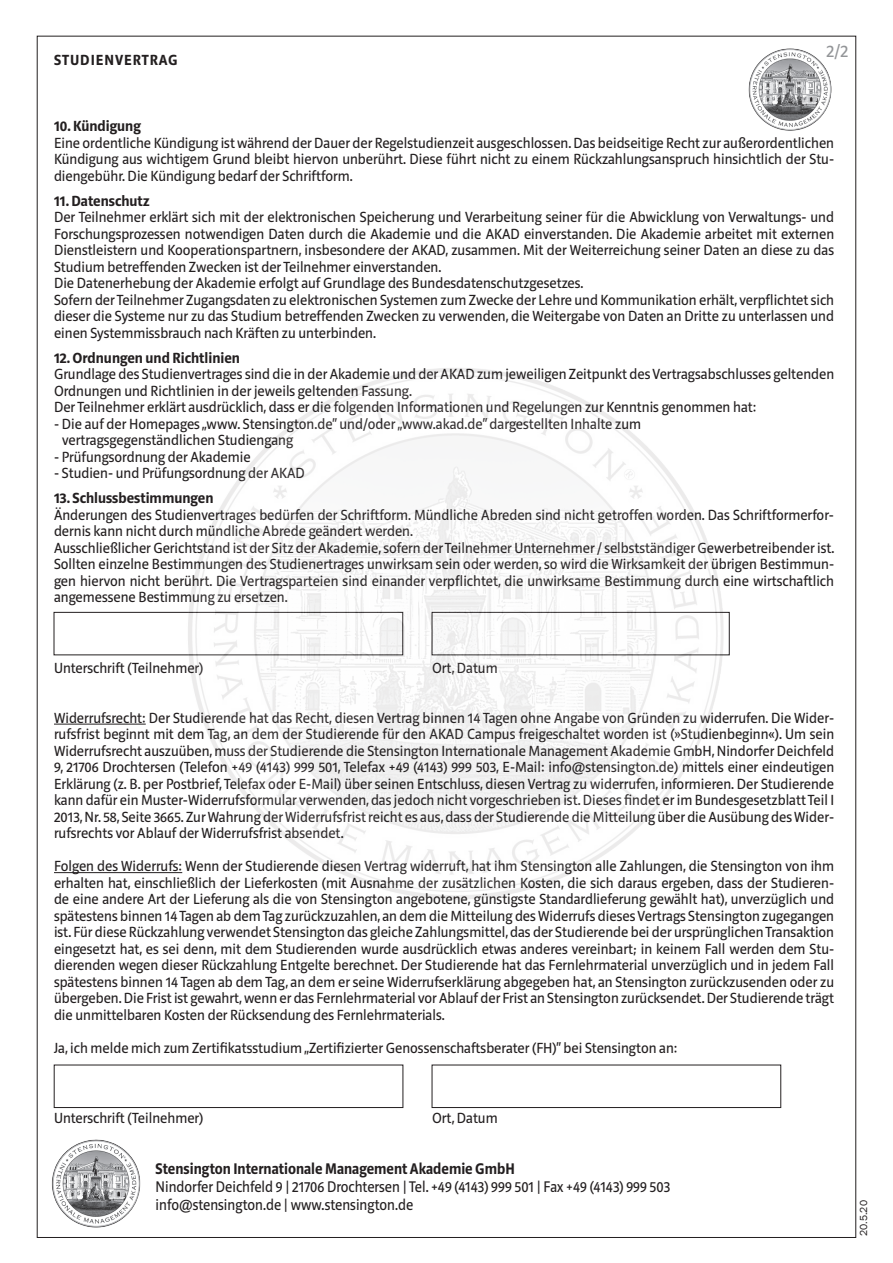
<style>
.page{position:relative;width:893px;height:1263px;background:#fff}
.page>*{position:absolute;margin:0;border:0;box-sizing:border-box;transform-origin:0 0}
.t1{font:18px "Riga";color:#939598}
.t2{font:15.75px/18px "Riga";color:#231f20;scale:.95 1}
.t3{font:700 15.75px "Riga";color:#231f20;scale:.95 1}
.t4{font:15px/16.5px "Riga";color:#231f20}
.t5{font:700 15px "Riga";color:#231f20}
.t6{font:700 15px "Riga";letter-spacing:.06em;color:#231f20}
.t7{font:10.5px "Franklin Gothic";color:#231f20}
</style>
<div class="page">
<hr style="left:54px;top:724px;width:92px;height:1px;background:#231f20">
<hr style="left:54px;top:872px;width:128px;height:1px;background:#231f20">
<div style="left:54px;top:612px;width:349px;height:43px;border:1px solid #231f20"></div>
<div style="left:54px;top:1065px;width:349px;height:43px;border:1px solid #231f20"></div>
<div style="left:432px;top:1065px;width:349px;height:43px;border:1px solid #231f20"></div>
<img style="left:52px;top:1139px;width:89px;height:89px">
<img style="left:748px;top:48px;width:84px;height:83px">
<img style="left:170px;top:368px;width:560px;height:532px">
<p class="t6" style="left:54px;top:52px;width:125px">STUDIENVERTRAG</p>
<p class="t1" style="left:827px;top:41px;width:23px">2/2</p>
<p class="t5" style="left:54px;top:118px;width:88px">10. Kündigung</p>
<p class="t4" style="left:54px;top:135px;width:782px;text-align:justify">Eine ordentliche Kündigung ist während der Dauer der Regelstudienzeit ausgeschlossen. Das beidseitige Recht zur außerordentlichen Kündigung aus wichtigem Grund bleibt hiervon unberührt. Diese führt nicht zu einem Rückzahlungsanspruch hinsichtlich der Stu&shy;diengebühr. Die Kündigung bedarf der Schriftform.</p>
<p class="t5" style="left:54px;top:192px;width:97px">11. Datenschutz</p>
<p class="t4" style="left:54px;top:209px;width:782px">Der Teilnehmer erklärt sich mit der elektronischen Speicherung und Verarbeitung seiner für die Abwicklung von Verwaltungs- und Forschungsprozessen notwendigen Daten durch die Akademie und die AKAD einverstanden. Die Akademie arbeitet mit externen Dienstleistern und Kooperationspartnern, insbesondere der AKAD, zusammen. Mit der Weiterreichung seiner Daten an diese zu das Studium betreffenden Zwecken ist der Teilnehmer einverstanden.<br>Die Datenerhebung der Akademie erfolgt auf Grundlage des Bundesdatenschutzgesetzes.<br>Sofern der Teilnehmer Zugangsdaten zu elektronischen Systemen zum Zwecke der Lehre und Kommunikation erhält, verpflichtet sich dieser die Systeme nur zu das Studium betreffenden Zwecken zu verwenden, die Weitergabe von Daten an Dritte zu unterlassen und einen Systemmissbrauch nach Kräften zu unterbinden.</p>
<p class="t5" style="left:54px;top:349px;width:187px">12. Ordnungen und Richtlinien</p>
<p class="t4" style="left:54px;top:366px;width:782px">Grundlage des Studienvertrages sind die in der Akademie und der AKAD zum jeweiligen Zeitpunkt des Vertragsabschlusses geltenden<br>Ordnungen und Richtlinien in der jeweils geltenden Fassung.<br>Der Teilnehmer erklärt ausdrücklich, dass er die folgenden Informationen und Regelungen zur Kenntnis genommen hat:</p>
<p class="t4" style="left:62px;top:416px;width:580px;text-indent:-8px">- Die auf der Homepages „www. Stensington.de“ und/oder „www.akad.de“ dargestellten Inhalte zum vertragsgegenständlichen Studiengang</p>
<p class="t4" style="left:54px;top:449px;width:198px">- Prüfungsordnung der Akademie</p>
<p class="t4" style="left:54px;top:465px;width:252px">- Studien- und Prüfungsordnung der AKAD</p>
<p class="t5" style="left:54px;top:490px;width:161px">13. Schlussbestimmungen</p>
<p class="t4" style="left:54px;top:507px;width:782px">Änderungen des Studienvertrages bedürfen der Schriftform. Mündliche Abreden sind nicht getroffen worden. Das Schriftformerfor&shy;dernis kann nicht durch mündliche Abrede geändert werden.<br>Ausschließlicher Gerichtstand ist der Sitz der Akademie, sofern der Teilnehmer Unternehmer / selbstständiger Gewerbetreibender ist.<br>Sollten einzelne Bestimmungen des Studienertrages unwirksam sein oder werden, so wird die Wirksamkeit der übrigen Bestimmun&shy;gen hiervon nicht berührt. Die Vertragsparteien sind einander verpflichtet, die unwirksame Bestimmung durch eine wirtschaftlich angemessene Bestimmung zu ersetzen.</p>
<p class="t4" style="left:54px;top:660px;width:151px">Unterschrift (Teilnehmer)</p>
<p class="t4" style="left:432px;top:660px;width:67px">Ort, Datum</p>
<p class="t4" style="left:54px;top:710px;width:782px;text-align:justify">Widerrufsrecht: Der Studierende hat das Recht, diesen Vertrag binnen 14 Tagen ohne Angabe von Grü nden zu widerrufen. Die Wider&shy;rufsfrist beginnt mit dem Tag, an dem der Studierende fü r den AKAD Campus freigeschaltet worden ist (»Studienbeginn«). Um sein Widerrufsrecht auszuüben, muss der Studierende die Stensington Internationale Management Akademie GmbH, Nindorfer Deichfeld 9, 21706 Drochtersen (Telefon +49 (4143) 999 501, Telefax +49 (4143) 999 503, E-Mail: info@stensington.de) mittels einer eindeutigen Erklärung (z. B. per Postbrief, Telefax oder E-Mail) ü ber seinen Entschluss, diesen Vertrag zu widerrufen, informieren. Der Studierende kann dafü r ein Muster-Widerrufsformular verwenden, das jedoch nicht vorgeschrieben ist. Dieses findet er im Bundesgesetzblatt Teil I 2013, Nr. 58, Seite 3665. Zur Wahrung der Widerrufsfrist reicht es aus, dass der Studierende die Mitteilung ü ber die Ausü bung des Wider&shy;rufsrechts vor Ablauf der Widerrufsfrist absendet.</p>
<p class="t4" style="left:54px;top:858px;width:782px;text-align:justify">Folgen des Widerrufs: Wenn der Studierende diesen Vertrag widerruft, hat ihm Stensington alle Zahlungen, die Stensington von ihm erhalten hat, einschließlich der Lieferkosten (mit Ausnahme der zusätzlichen Kosten, die sich daraus ergeben, dass der Studieren&shy;de eine andere Art der Lieferung als die von Stensington angebotene, gü nstigste Standardlieferung gewählt hat), unverzüglich und spätestens binnen 14 Tagen ab dem Tag zurückzuzahlen, an dem die Mitteilung des Widerrufs dieses Vertrags Stensington zugegangen ist. Fü r diese Rückzahlung verwendet Stensington das gleiche Zahlungsmittel, das der Studierende bei der ursprü nglichen Transaktion eingesetzt hat, es sei denn, mit dem Studierenden wurde ausdrücklich etwas anderes vereinbart; in keinem Fall werden dem Stu&shy;dierenden wegen dieser Rückzahlung Entgelte berechnet. Der Studierende hat das Fernlehrmaterial unverzüglich und in jedem Fall spätestens binnen 14 Tagen ab dem Tag, an dem er seine Widerrufserklärung abgegeben hat, an Stensington zurückzusenden oder zu ü bergeben. Die Frist ist gewahrt, wenn er das Fernlehrmaterial vor Ablauf der Frist an Stensington zurücksendet. Der Studierende trägt die unmittelbaren Kosten der Rücksendung des Fernlehrmaterials.</p>
<p class="t4" style="left:54px;top:1040px;width:625px">Ja, ich melde mich zum Zertifikatsstudium „Zertifizierter Genossenschaftsberater (FH)“ bei Stensington an:</p>
<p class="t4" style="left:54px;top:1110px;width:151px">Unterschrift (Teilnehmer)</p>
<p class="t4" style="left:432px;top:1110px;width:67px">Ort, Datum</p>
<p class="t3" style="left:156px;top:1160px;width:380px">Stensington Internationale Management Akademie GmbH</p>
<p class="t2" style="left:156px;top:1178px;width:543px">Nindorfer Deichfeld 9 | 21706 Drochtersen | Tel. +49 (4143) 999 501 | Fax +49 (4143) 999 503 info@stensington.de | www.stensington.de</p>
<p class="t7" style="left:857px;top:1236px;width:38px;rotate:-90deg">20.5.20</p>
</div>
